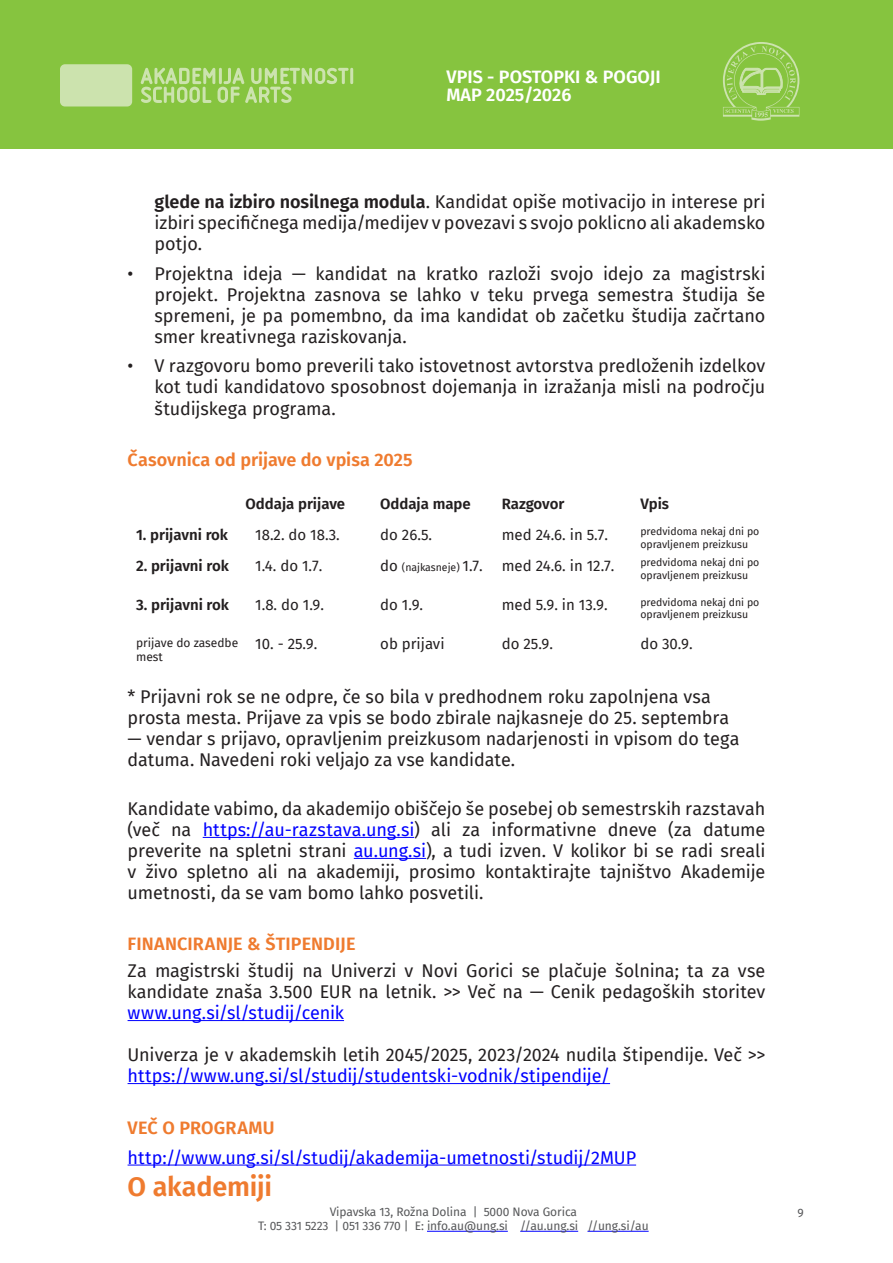
<style>
.page{position:relative;width:893px;height:1263px;background:#fff}
.page>*{position:absolute;margin:0;border:0;box-sizing:border-box;transform-origin:0 0}
.t1{font:600 27px "Fira Sans";letter-spacing:-.01em;color:#ef7b2f}
.Normal__Web{font:18px/21px "Fira Sans";letter-spacing:-.005em;color:#231f20;text-align:justify}
.Normal__Web-2{font:600 18px "Fira Sans";letter-spacing:.005em;color:#ef7b2f}
.t2{font:18px "Fira Sans";letter-spacing:-.005em;color:#00f}
.t3{font:600 18px/18px "Fira Sans";color:#fff}
.t4{font:15px "Fira Sans";color:#231f20}
.t5{font:600 15px "Fira Sans";color:#231f20}
.t6{font:12px "Fira Sans";letter-spacing:-.005em;color:#57585a}
.t7{font:12px/14.4px "Fira Sans";color:#231f20}
.t8{font:10.5px "Fira Sans";color:#231f20}
.s1{font-weight:600}
.s2{font-size:15px}
.s3{color:#00f}
</style>
<div class="page">
<div style="left:0;top:0;width:893px;height:149px;background:#86c43f"></div>
<div style="left:60px;top:64px;width:72px;height:42px;background:#cce3ae;border-radius:5px"></div>
<svg style="left:141px;top:68px;width:212px;height:35px"></svg>
<hr style="left:427px;top:1231px;width:81px;height:1px;background:#00f">
<hr style="left:520px;top:1231px;width:58px;height:1px;background:#00f">
<hr style="left:587px;top:1231px;width:62px;height:1px;background:#00f">
<svg style="left:723px;top:42px;width:76px;height:79px"></svg>
<hr style="left:203px;top:837px;width:211px;height:1px;background:#00f">
<hr style="left:354px;top:858px;width:72px;height:1px;background:#00f">
<hr style="left:128px;top:1020px;width:216px;height:1px;background:#00f">
<hr style="left:128px;top:1083px;width:482px;height:1px;background:#00f">
<hr style="left:128px;top:1164px;width:508px;height:1px;background:#00f">
<p class="t3" style="left:446px;top:66px;width:216px">VPIS - POSTOPKI &amp; POGOJI<br>MAP 2025/2026</p>
<p class="Normal__Web" style="left:155px;top:191px;width:612px"><span class="s1">glede na izbiro nosilnega modula</span>. Kandidat opiše motivacijo in interese pri izbiri specifičnega medija/medijev v povezavi s svojo poklicno ali akademsko potjo.</p>
<p class="Normal__Web" style="left:155px;top:262px;width:612px;text-indent:-27px">• Projektna ideja — kandidat na kratko razloži svojo idejo za magistrski projekt. Projektna zasnova se lahko v teku prvega semestra študija še spremeni, je pa pomembno, da ima kandidat ob začetku študija začrtano smer kreativnega raziskovanja.</p>
<p class="Normal__Web" style="left:155px;top:355px;width:612px;text-indent:-27px">• V razgovoru bomo preverili tako istovetnost avtorstva predloženih izdelkov kot tudi kandidatovo sposobnost dojemanja in izražanja misli na področju študijskega programa.</p>
<p class="Normal__Web-2" style="left:128px;top:445px;width:287px">Časovnica od prijave do vpisa 2025</p>
<p class="t5" style="left:246px;top:491px;width:101px">Oddaja prijave</p>
<p class="t5" style="left:380px;top:491px;width:92px">Oddaja mape</p>
<p class="t5" style="left:502px;top:491px;width:64px">Razgovor</p>
<p class="t5" style="left:640px;top:491px;width:30px">Vpis</p>
<p class="t5" style="left:136px;top:522px;width:94px">1. prijavni rok</p>
<p class="t4" style="left:255px;top:523px;width:86px">18.2. do 18.3.</p>
<p class="t4" style="left:380px;top:523px;width:53px">do 26.5.</p>
<p class="t4" style="left:502px;top:523px;width:108px">med 24.6. in 5.7.</p>
<p class="t8" style="left:640px;top:524px;width:120px">predvidoma nekaj dni po</p>
<p class="t8" style="left:640px;top:536px;width:109px">opravljenem preizkusu</p>
<p class="t5" style="left:136px;top:553px;width:94px">2. prijavni rok</p>
<p class="t4" style="left:255px;top:554px;width:69px">1.4. do 1.7.</p>
<p class="t8" style="left:380px;top:559px;width:104px"><span class="s2">do</span> (najkasneje) <span class="s2">1.7.</span></p>
<p class="t4" style="left:502px;top:554px;width:114px">med 24.6. in 12.7.</p>
<p class="t8" style="left:640px;top:555px;width:120px">predvidoma nekaj dni po</p>
<p class="t8" style="left:640px;top:567px;width:109px">opravljenem preizkusu</p>
<p class="t5" style="left:136px;top:592px;width:94px">3. prijavni rok</p>
<p class="t4" style="left:255px;top:593px;width:70px">1.8. do 1.9.</p>
<p class="t4" style="left:380px;top:593px;width:44px">do 1.9.</p>
<p class="t4" style="left:502px;top:593px;width:107px">med 5.9. in 13.9.</p>
<p class="t8" style="left:640px;top:594px;width:120px">predvidoma nekaj dni po</p>
<p class="t8" style="left:640px;top:607px;width:109px">opravljenem preizkusu</p>
<p class="t7" style="left:136px;top:635px;width:104px">prijave do zasedbe mest</p>
<p class="t4" style="left:255px;top:633px;width:64px">10. - 25.9.</p>
<p class="t4" style="left:380px;top:633px;width:66px">ob prijavi</p>
<p class="t4" style="left:502px;top:633px;width:53px">do 25.9.</p>
<p class="t4" style="left:640px;top:633px;width:54px">do 30.9.</p>
<p class="Normal__Web" style="left:128px;top:685px;width:603px">* Prijavni rok se ne odpre, če so bila v predhodnem roku zapolnjena vsa prosta mesta. Prijave za vpis se bodo zbirale najkasneje do 25. septembra</p>
<p class="Normal__Web" style="left:128px;top:727px;width:613px">— vendar s prijavo, opravljenim preizkusom nadarjenosti in vpisom do tega datuma. Navedeni roki veljajo za vse kandidate.</p>
<p class="Normal__Web" style="left:128px;top:798px;width:639px">Kandidate vabimo, da akademijo obiščejo še posebej ob semestrskih razstavah (več na <span class="s3">https://au-razstava.ung.si</span>) ali za informativne dneve (za datume preverite na spletni strani <span class="s3">au.ung.si</span>), a tudi izven. V kolikor bi se radi sreali v živo spletno ali na akademiji, prosimo kontaktirajte tajništvo Akademije umetnosti, da se vam bomo lahko posvetili.</p>
<p class="Normal__Web-2" style="left:128px;top:929px;width:229px">FINANCIRANJE &amp; ŠTIPENDIJE</p>
<p class="Normal__Web" style="left:128px;top:960px;width:639px">Za magistrski študij na Univerzi v Novi Gorici se plačuje šolnina; ta za vse kandidate znaša 3.500 EUR na letnik. &gt;&gt; Več na — Cenik pedagoških storitev <span class="s3">www.ung.si/sl/studij/cenik</span></p>
<p class="Normal__Web" style="left:128px;top:1044px;width:639px">Univerza je v akademskih letih 2045/2025, 2023/2024 nudila štipendije. Več &gt;&gt; <span class="s3">https://www.ung.si/sl/studij/studentski-vodnik/stipendije/</span></p>
<p class="Normal__Web-2" style="left:128px;top:1112px;width:148px">VEČ O PROGRAMU</p>
<p class="t2" style="left:128px;top:1144px;width:510px">http://www.ung.si/sl/studij/akademija-umetnosti/studij/2MUP</p>
<p class="t1" style="left:128px;top:1164px;width:146px">O akademiji</p>
<p class="t6" style="left:330px;top:1203px;width:249px">Vipavska 13, Rožna Dolina | 5000 Nova Gorica</p>
<p class="t6" style="left:797px;top:1204px;width:8px">9</p>
<p class="t6" style="left:258px;top:1217px;width:392px">T: 05 331 5223 | 051 336 770 | E: info.au@ung.si //au.ung.si //ung.si/au</p>
</div>
